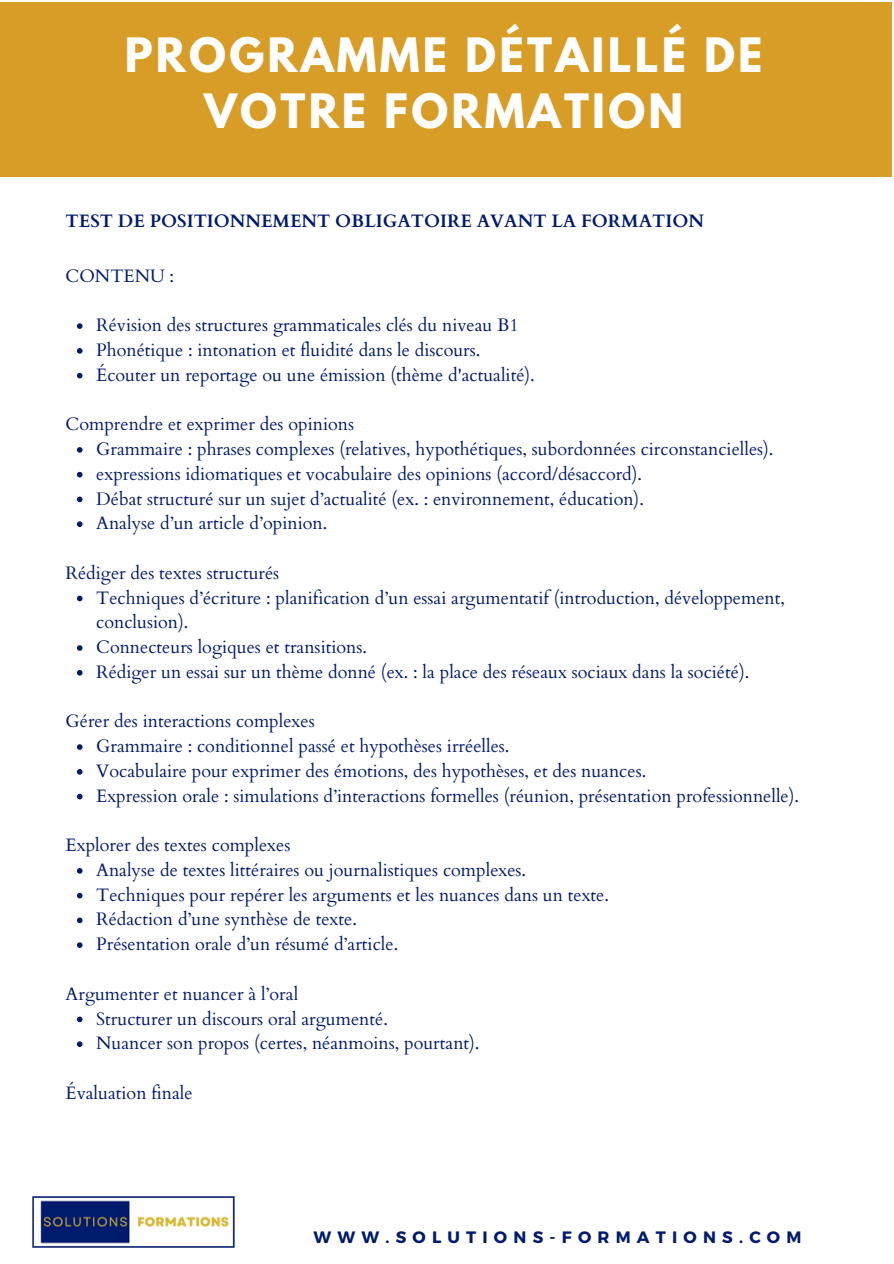
<style>
.page{position:relative;width:894px;height:1264px;background:#fff}
.page>*{position:absolute;margin:0;border:0;box-sizing:border-box;transform-origin:0 0}
.t1{font:700 42px/56.2px "League Spartan";letter-spacing:.075em;color:#fff;text-align:center}
.t2{font:18px/24.8px "Cardo";color:#001b6d}
.t3{font:700 18px "Cardo";color:#001b6d}
.t4{font:700 16.5px "Montserrat";letter-spacing:.375em;color:#001b6d}
</style>
<div class="page">
<div style="left:0;top:3px;width:891px;height:174px;background:#d89d27"></div>
<img style="left:32px;top:1196px;width:203px;height:52px">
<svg style="left:77px;top:323px;width:5px;height:6px"></svg>
<svg style="left:77px;top:348px;width:5px;height:6px"></svg>
<svg style="left:77px;top:373px;width:5px;height:5px"></svg>
<svg style="left:77px;top:447px;width:5px;height:6px"></svg>
<svg style="left:77px;top:472px;width:5px;height:5px"></svg>
<svg style="left:77px;top:496px;width:5px;height:6px"></svg>
<svg style="left:77px;top:521px;width:5px;height:6px"></svg>
<svg style="left:77px;top:595px;width:5px;height:6px"></svg>
<svg style="left:77px;top:645px;width:5px;height:6px"></svg>
<svg style="left:77px;top:670px;width:5px;height:5px"></svg>
<svg style="left:77px;top:744px;width:5px;height:6px"></svg>
<svg style="left:77px;top:769px;width:5px;height:5px"></svg>
<svg style="left:77px;top:793px;width:5px;height:6px"></svg>
<svg style="left:77px;top:868px;width:5px;height:5px"></svg>
<svg style="left:77px;top:892px;width:5px;height:6px"></svg>
<svg style="left:77px;top:917px;width:5px;height:6px"></svg>
<svg style="left:77px;top:942px;width:5px;height:6px"></svg>
<svg style="left:77px;top:1016px;width:5px;height:6px"></svg>
<svg style="left:77px;top:1041px;width:5px;height:6px"></svg>
<h2 class="t1" style="left:125px;top:32px;width:639px">PROGRAMME DÉTAILLÉ DE<br>VOTRE FORMATION</h2>
<p class="t3" style="left:66px;top:209px;width:639px">TEST DE POSITIONNEMENT OBLIGATOIRE AVANT LA FORMATION</p>
<h3 class="t2" style="left:66px;top:263px;width:110px">CONTENU :</h3>
<p class="t2" style="left:96px;top:313px;width:423px">Révision des structures grammaticales clés du niveau B1</p>
<p class="t2" style="left:96px;top:338px;width:385px">Phonétique : intonation et fluidité dans le discours.</p>
<p class="t2" style="left:96px;top:362px;width:440px">Écouter un reportage ou une émission (thème d'actualité).</p>
<p class="t2" style="left:66px;top:412px;width:290px">Comprendre et exprimer des opinions</p>
<p class="t2" style="left:96px;top:437px;width:678px">Grammaire : phrases complexes (relatives, hypothétiques, subordonnées circonstancielles).</p>
<p class="t2" style="left:96px;top:461px;width:547px">expressions idiomatiques et vocabulaire des opinions (accord/désaccord).</p>
<p class="t2" style="left:96px;top:486px;width:549px">Débat structuré sur un sujet d’actualité (ex. : environnement, éducation).</p>
<p class="t2" style="left:96px;top:511px;width:232px">Analyse d’un article d’opinion.</p>
<p class="t2" style="left:66px;top:560px;width:215px">Rédiger des textes structurés</p>
<p class="t2" style="left:96px;top:585px;width:690px">Techniques d’écriture : planification d’un essai argumentatif (introduction, développement, conclusion).</p>
<p class="t2" style="left:96px;top:635px;width:272px">Connecteurs logiques et transitions.</p>
<p class="t2" style="left:96px;top:659px;width:654px">Rédiger un essai sur un thème donné (ex. : la place des réseaux sociaux dans la société).</p>
<p class="t2" style="left:66px;top:709px;width:250px">Gérer des interactions complexes</p>
<p class="t2" style="left:96px;top:734px;width:414px">Grammaire : conditionnel passé et hypothèses irréelles.</p>
<p class="t2" style="left:96px;top:758px;width:551px">Vocabulaire pour exprimer des émotions, des hypothèses, et des nuances.</p>
<p class="t2" style="left:96px;top:783px;width:704px">Expression orale : simulations d’interactions formelles (réunion, présentation professionnelle).</p>
<p class="t2" style="left:66px;top:833px;width:226px">Explorer des textes complexes</p>
<p class="t2" style="left:96px;top:857px;width:431px">Analyse de textes littéraires ou journalistiques complexes.</p>
<p class="t2" style="left:96px;top:882px;width:514px">Techniques pour repérer les arguments et les nuances dans un texte.</p>
<p class="t2" style="left:96px;top:907px;width:262px">Rédaction d’une synthèse de texte.</p>
<p class="t2" style="left:96px;top:932px;width:303px">Présentation orale d’un résumé d’article.</p>
<p class="t2" style="left:66px;top:981px;width:234px">Argumenter et nuancer à l’oral</p>
<p class="t2" style="left:96px;top:1006px;width:293px">Structurer un discours oral argumenté.</p>
<p class="t2" style="left:96px;top:1031px;width:384px">Nuancer son propos (certes, néanmoins, pourtant).</p>
<p class="t2" style="left:66px;top:1080px;width:128px">Évaluation finale</p>
<h1 class="t4" style="left:313px;top:1225px;width:489px">WWW.SOLUTIONS-FORMATIONS.COM</h1>
</div>
